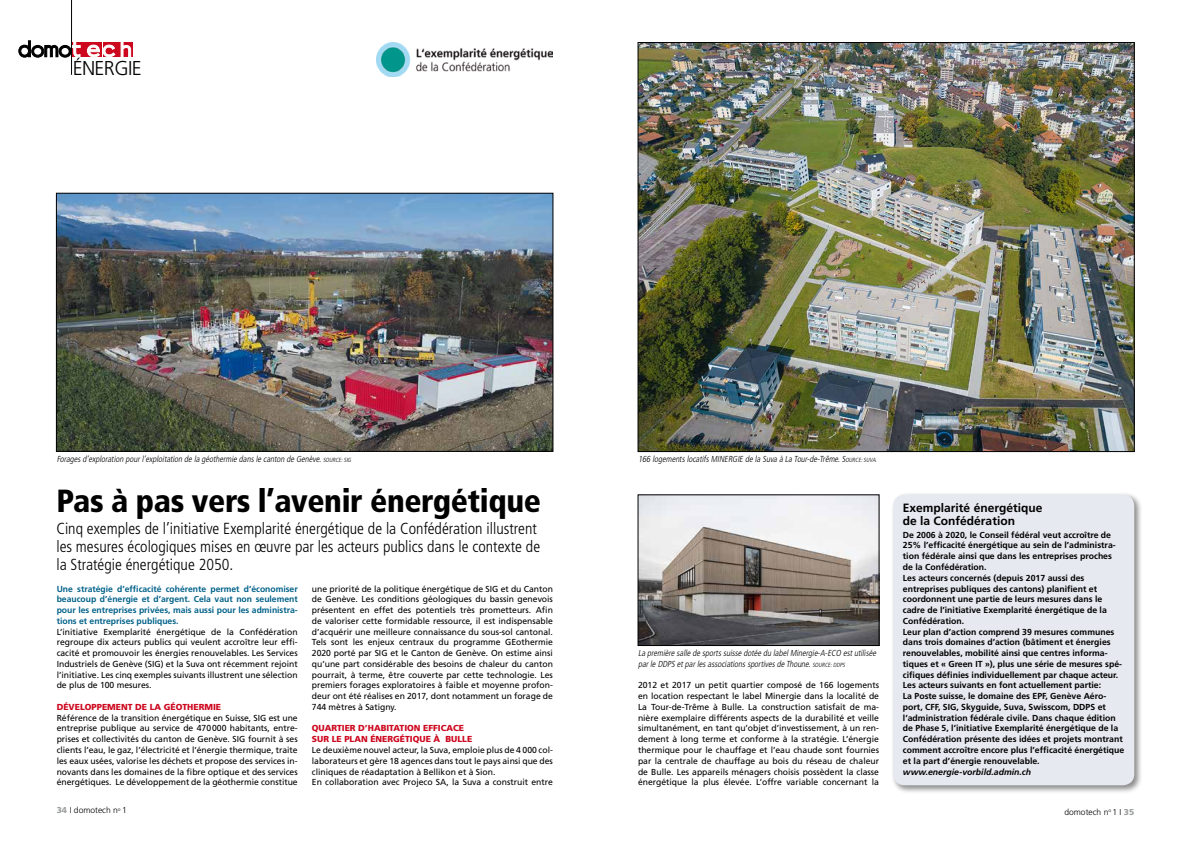
<style>
.page{position:relative;width:1191px;height:842px;background:#fff}
.page>*{position:absolute;margin:0;border:0;box-sizing:border-box;transform-origin:0 0}
.t1{font:900 condensed 32px "Frutiger";letter-spacing:-.01em;color:#000}
.t2{font:300 20px "Frutiger";letter-spacing:-.03em;color:#000}
.t3{font:300 condensed 16px/18px "Frutiger";color:#000}
.t4{font:700 12px/12.8px "Frutiger";color:#000}
.t5{font:8.7px/10.8px "Frutiger";color:#000;text-align:justify}
.t6{font:700 8.7px/10.8px "Frutiger";color:#000}
.t7{font:italic 300 condensed 8.7px/10.8px "Frutiger";color:#000}
.t8{font:700 8.7px/10.8px "Frutiger";color:#006189;text-align:justify}
.t9{font:900 8.7px/10.8px "Frutiger";color:#cd071e}
.t10{font:italic 700 8.7px "Frutiger";color:#000}
.t11{font:300 8.5px "Frutiger";color:#000}
.s1{font-size:6px}
.s2{font-weight:900;color:#9c9e9f}
</style>
<div class="page">
<img style="left:58px;top:195px;width:493px;height:255px">
<div style="left:56px;top:193px;width:497px;height:259px;border:1px solid #000"></div>
<svg style="left:87px;top:42px;width:15px;height:3px"></svg>
<div style="left:103px;top:42px;width:15px;height:15px;background:#cd071e"></div>
<svg style="left:119px;top:42px;width:14px;height:15px"></svg>
<div style="left:72px;top:42px;width:14px;height:15px;background:#cd071e"></div>
<svg style="left:19px;top:41px;width:61px;height:16px"></svg>
<svg style="left:87px;top:45px;width:28px;height:12px"></svg>
<svg style="left:121px;top:42px;width:10px;height:15px"></svg>
<hr style="left:71px;top:0;width:1px;height:75px;background:#000">
<img style="left:640px;top:44px;width:492px;height:406px">
<img style="left:640px;top:497px;width:237px;height:147px">
<div style="left:638px;top:495px;width:241px;height:151px;border:1px solid #000"></div>
<div style="left:890px;top:492px;width:252px;height:302px;background:#000;opacity:.45"></div>
<div style="left:893px;top:495px;width:241px;height:290px;background:#e6e9ef;border-radius:11px"></div>
<img style="left:376px;top:43px;width:177px;height:34px">
<h2 class="t2" style="left:73px;top:57px;width:71px">énergie</h2>
<p class="t7" style="left:57px;top:454px;width:297px">Foragesd’exploration pourl’exploitation de la géothermie dansle canton de Genève.<span class="s1">Source :SIG</span></p>
<p class="t7" style="left:638px;top:454px;width:242px">166 logementslocatifsMINERGIE de la Suva à La Tour-de-Trême.S<span class="s1">ource:Suva.</span></p>
<h1 class="t1" style="left:56px;top:482px;width:486px">Pas à pas vers l’avenir énergétique</h1>
<h3 class="t3" style="left:56px;top:520px;width:485px">Cinq exemples de l’initiative Exemplarité énergétique de la Confédération illustrent les mesures écologiques mises en œuvre par les acteurs publics dans le contexte de la Stratégie énergétique 2050.</h3>
<p class="t8" style="left:57px;top:583px;width:242px">Une stratégie d’efficacité cohérente permet d’économiser beaucoup d’énergie et d’argent. Cela vaut non seulement pour les entreprises privées, mais aussi pour les administra&shy;tions et entreprises publiques.</p>
<p class="t5" style="left:57px;top:626px;width:242px">L’initiative Exemplarité énergétique de la Confédération regroupe dix acteurs publics qui veulent accroître leur effi&shy;cacité et promouvoir les énergies renouvelables. Les Services Industriels de Genève (SIG) et la Suva ont récemment rejoint l’initiative. Les cinq exemples suivants illustrent une sélection de plus de 100 mesures.</p>
<p class="t9" style="left:57px;top:701px;width:166px">DÉVELOPPEMENT DE LA GÉOTHERMIE</p>
<p class="t5" style="left:57px;top:712px;width:242px">Référence de la transition énergétique en Suisse, SIG est une entreprise publique au service de 470000 habitants, entre&shy;prises et collectivités du canton de Genève. SIG fournit à ses clients l’eau, le gaz, l’électricité et l’énergie thermique, traite les eaux usées, valorise les déchets et propose des services in&shy;novants dans les domaines de la fibre optique et des services énergétiques. Le développement de la géothermie constitue</p>
<p class="t5" style="left:312px;top:583px;width:242px">une priorité de la politique énergétique de SIG et du Canton de Genève. Les conditions géologiques du bassin genevois présentent en effet des potentiels très prometteurs. Afin de valoriser cette formidable ressource, il est indispensable d’acquérir une meilleure connaissance du sous-sol cantonal.<br>Tels sont les enjeux centraux du programme GEothermie 2020 porté par SIG et le Canton de Genève. On estime ainsi qu’une part considérable des besoins de chaleur du canton pourrait, à terme, être couverte par cette technologie. Les premiers forages exploratoires à faible et moyenne profon&shy;deur ont été réalises en 2017, dont notamment un forage de 744 mètres à Satigny.</p>
<p class="t9" style="left:312px;top:723px;width:162px">QUARTIER D’HABITATION EFFICACE<br>SUR LE PLAN ÉNERGÉTIQUE À BULLE</p>
<p class="t5" style="left:312px;top:745px;width:242px;text-align:left">Le deuxième nouvel acteur, la Suva, emploie plus de 4 000 col&shy;laborateurs et gère 18 agences dans tout le pays ainsi que des cliniques de réadaptation à Bellikon et à Sion.<br>En collaboration avec Projeco SA, la Suva a construit entre</p>
<p class="t7" style="left:638px;top:648px;width:241px">La première salle de sportssuisse dotée du labelMinergie-A-ECO estutilisée parle DDPS etparlesassociationssportivesde Thoune.<span class="s1">Source:DDPS</span></p>
<p class="t5" style="left:638px;top:680px;width:242px">2012 et 2017 un petit quartier composé de 166 logements en location respectant le label Minergie dans la localité de La Tour-de-Trême à Bulle. La construction satisfait de ma&shy;nière exemplaire différents aspects de la durabilité et veille simultanément, en tant qu’objet d’investissement, à un ren&shy;dement à long terme et conforme à la stratégie. L’énergie thermique pour le chauffage et l’eau chaude sont fournies par la centrale de chauffage au bois du réseau de chaleur de Bulle. Les appareils ménagers choisis possèdent la classe énergétique la plus élevée. L’offre variable concernant la</p>
<h3 class="t4" style="left:903px;top:502px;width:141px">Exemplarité énergétique de la Confédération</h3>
<p class="t6" style="left:903px;top:529px;width:223px">De 2006 à 2020, le Conseil fédéral veut accroître de 25% l’efficacité énergétique au sein de l’administra&shy;tion fédérale ainsi que dans les entreprises proches<br>de la Confédération.<br>Les acteurs concernés (depuis 2017 aussi des entreprises publiques des cantons) planifient et coordonnent une partie de leurs mesures dans le cadre de l’initiative Exemplarité énergétique de la Confédération.<br>Leur plan d’action comprend 39 mesures communes dans trois domaines d’action (bâtiment et énergies renouvelables, mobilité ainsi que centres informa&shy;tiques et « Green IT »), plus une série de mesures spé&shy;cifiques définies individuellement par chaque acteur.<br>Les acteurs suivants en font actuellement partie:<br>La Poste suisse, le domaine des EPF, Genève Aéro&shy;port, CFF, SIG, Skyguide, Suva, Swisscom, DDPS et l’administration fédérale civile. Dans chaque édition de Phase 5, l’initiative Exemplarité énergétique de la Confédération présente des idées et projets montrant comment accroître encore plus l’efficacité énergétique et la part d’énergie renouvelable.</p>
<p class="t10" style="left:903px;top:766px;width:130px">www.energie-vorbild.admin.ch</p>
<p class="t11" style="left:57px;top:806px;width:72px"><span class="s2">34</span> I domotech n<sup>o</sup> 1</p>
<p class="t11" style="left:1064px;top:807px;width:71px">domotech n<sup>o</sup> 1 I <span class="s2">35</span></p>
</div>
